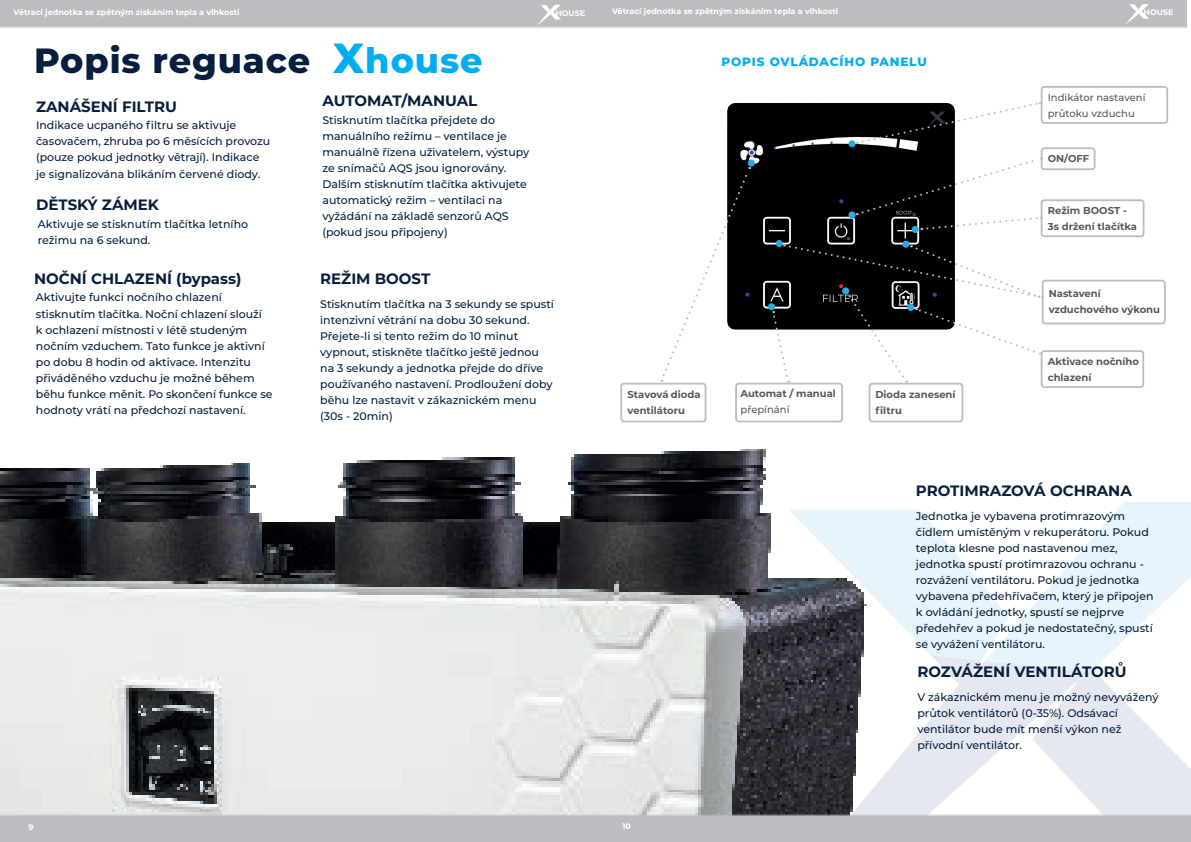
<style>
.page{position:relative;width:1191px;height:842px;background:#fff}
.page>*{position:absolute;margin:0;border:0;box-sizing:border-box;transform-origin:0 0}
.t1{font:800 35px "Montserrat";letter-spacing:.025em;color:#071f3e}
.t2{font:700 15px "Montserrat";color:#071f3e}
.t3{font:800 12px "Montserrat";letter-spacing:.07em;color:#00aeef}
.t4{font:500 11px/16px "Montserrat";color:#071f3e}
.t5{font:700 10px/16px "Montserrat";color:#57585a}
.t6{font:500 10px/16px "Montserrat";color:#57585a}
.t7{font:700 8px "Montserrat";color:#fff}
.s1{font-size:42px;color:#00aeef}
.s2{color:#00aeef}
</style>
<div class="page">
<img style="left:0;top:380px;width:921px;height:434px">
<svg style="left:788px;top:502px;width:403px;height:153px"></svg>
<svg style="left:693px;top:655px;width:498px;height:159px"></svg>
<img style="left:727px;top:103px;width:228px;height:227px">
<div style="left:868px;top:383px;width:95px;height:39px;border:2px solid #bcbdc0;border-radius:3px"></div>
<div style="left:1040px;top:86px;width:128px;height:38px;border:2px solid #bcbdc0;border-radius:3px"></div>
<div style="left:1040px;top:147px;width:55px;height:23px;border:2px solid #bcbdc0;border-radius:3px"></div>
<div style="left:1040px;top:199px;width:104px;height:38px;border:2px solid #bcbdc0;border-radius:3px"></div>
<div style="left:1040px;top:350px;width:104px;height:38px;border:2px solid #bcbdc0;border-radius:3px"></div>
<div style="left:620px;top:383px;width:86px;height:39px;border:2px solid #bcbdc0;border-radius:3px"></div>
<div style="left:1041px;top:280px;width:124px;height:44px;border:2px solid #bcbdc0;border-radius:3px"></div>
<div style="left:735px;top:383px;width:108px;height:39px;border:2px solid #bcbdc0;border-radius:3px"></div>
<div style="left:747px;top:160px;width:8px;height:7px;background:#29abe2;border-radius:50%"></div>
<svg style="left:661px;top:167px;width:89px;height:215px"></svg>
<div style="left:768px;top:303px;width:7px;height:7px;background:#29abe2;border-radius:50%"></div>
<svg style="left:856px;top:102px;width:184px;height:42px"></svg>
<svg style="left:856px;top:157px;width:186px;height:74px"></svg>
<svg style="left:771px;top:244px;width:272px;height:139px"></svg>
<div style="left:848px;top:140px;width:7px;height:7px;background:#29abe2;border-radius:50%"></div>
<div style="left:848px;top:211px;width:7px;height:8px;background:#29abe2;border-radius:50%"></div>
<div style="left:911px;top:226px;width:7px;height:7px;background:#29abe2;border-radius:50%"></div>
<div style="left:902px;top:241px;width:7px;height:7px;background:#29abe2;border-radius:50%"></div>
<div style="left:775px;top:240px;width:8px;height:7px;background:#29abe2;border-radius:50%"></div>
<div style="left:0;top:814px;width:1191px;height:28px;background:#bcbdc0"></div>
<div style="left:0;top:0;width:1186px;height:29px;background:#bcbdc0"></div>
<svg style="left:537px;top:5px;width:24px;height:20px"></svg>
<svg style="left:1125px;top:4px;width:24px;height:21px"></svg>
<p class="t7" style="left:13px;top:7px;width:228px">Větrací jednotka se zpětným získáním tepla a vlhkosti</p>
<p class="t7" style="left:555px;top:8px;width:31px">HOUSE</p>
<p class="t7" style="left:612px;top:5px;width:228px">Větrací jednotka se zpětným získáním tepla a vlhkosti</p>
<p class="t7" style="left:1143px;top:7px;width:31px">HOUSE</p>
<h1 class="t1" style="left:34px;top:35px;width:450px">Popis reguace <span class="s1">X</span><span class="s2">house</span></h1>
<p class="t3" style="left:721px;top:53px;width:207px">POPIS OVLÁDACÍHO PANELU</p>
<h2 class="t2" style="left:322px;top:90px;width:156px">AUTOMAT/MANUAL</h2>
<p class="t4" style="left:322px;top:111px;width:208px">Stisknutím tlačítka přejdete do manuálního režimu – ventilace je manuálně řízena uživatelem, výstupy ze snímačů AQS jsou ignorovány.<br>Dalším stisknutím tlačítka aktivujete automatický režim – ventilaci na vyžádání na základě senzorů AQS (pokud jsou připojeny)</p>
<h2 class="t2" style="left:36px;top:95px;width:142px">ZANÁŠENÍ FILTRU</h2>
<p class="t4" style="left:36px;top:117px;width:236px">Indikace ucpaného filtru se aktivuje časovačem, zhruba po 6 měsících provozu (pouze pokud jednotky větrají). Indikace je signalizována blikáním červené diody.</p>
<h2 class="t2" style="left:36px;top:194px;width:124px">DĚTSKÝ ZÁMEK</h2>
<p class="t4" style="left:38px;top:215px;width:212px">Aktivuje se stisknutím tlačítka letního režimu na 6 sekund.</p>
<h2 class="t2" style="left:34px;top:268px;width:209px">NOČNÍ CHLAZENÍ (bypass)</h2>
<h2 class="t2" style="left:320px;top:268px;width:112px">REŽIM BOOST</h2>
<p class="t4" style="left:36px;top:289px;width:238px">Aktivujte funkci nočního chlazení stisknutím tlačítka. Noční chlazení slouží<br>k ochlazení místnosti v létě studeným nočním vzduchem. Tato funkce je aktivní po dobu 8 hodin od aktivace. Intenzitu přiváděného vzduchu je možné během běhu funkce měnit. Po skončení funkce se hodnoty vrátí na předchozí nastavení.</p>
<p class="t4" style="left:320px;top:296px;width:235px">Stisknutím tlačítka na 3 sekundy se spustí intenzivní větrání na dobu 30 sekund.<br>Přejete-li si tento režim do 10 minut vypnout, stiskněte tlačítko ještě jednou na 3 sekundy a jednotka přejde do dříve používaného nastavení. Prodloužení doby běhu lze nastavit v zákaznickém menu (30s - 20min)</p>
<p class="t5" style="left:627px;top:386px;width:74px">Stavová dioda ventilátoru</p>
<p class="t5" style="left:740px;top:385px;width:97px">Automat / manual</p>
<p class="t6" style="left:740px;top:401px;width:50px">přepínání</p>
<p class="t5" style="left:875px;top:386px;width:82px">Dioda zanesení filtru</p>
<p class="t6" style="left:1047px;top:89px;width:99px">Indikátor nastavení průtoku vzduchu</p>
<p class="t5" style="left:1047px;top:150px;width:43px">ON/OFF</p>
<p class="t5" style="left:1047px;top:202px;width:91px">Režim BOOST -<br>3s držení tlačítka</p>
<p class="t5" style="left:1048px;top:285px;width:113px">Nastavení vzduchového výkonu</p>
<p class="t5" style="left:1047px;top:353px;width:93px">Aktivace nočního chlazení</p>
<p class="t7" style="left:23px;top:821px;width:12px">99</p>
<p class="t7" style="left:616px;top:820px;width:16px">1010</p>
<h2 class="t2" style="left:916px;top:480px;width:217px">PROTIMRAZOVÁ OCHRANA</h2>
<p class="t4" style="left:916px;top:508px;width:239px">Jednotka je vybavena protimrazovým čidlem umístěným v rekuperátoru. Pokud teplota klesne pod nastavenou mez, jednotka spustí protimrazovou ochranu - rozvážení ventilátoru. Pokud je jednotka vybavena předehřívačem, který je připojen k ovládání jednotky, spustí se nejprve předehřev a pokud je nedostatečný, spustí se vyvážení ventilátoru.</p>
<h2 class="t2" style="left:917px;top:661px;width:211px">ROZVÁŽENÍ VENTILÁTORŮ</h2>
<p class="t4" style="left:917px;top:689px;width:243px">V zákaznickém menu je možný nevyvážený průtok ventilátorů (0-35%). Odsávací ventilátor bude mít menší výkon než přívodní ventilátor.</p>
</div>
